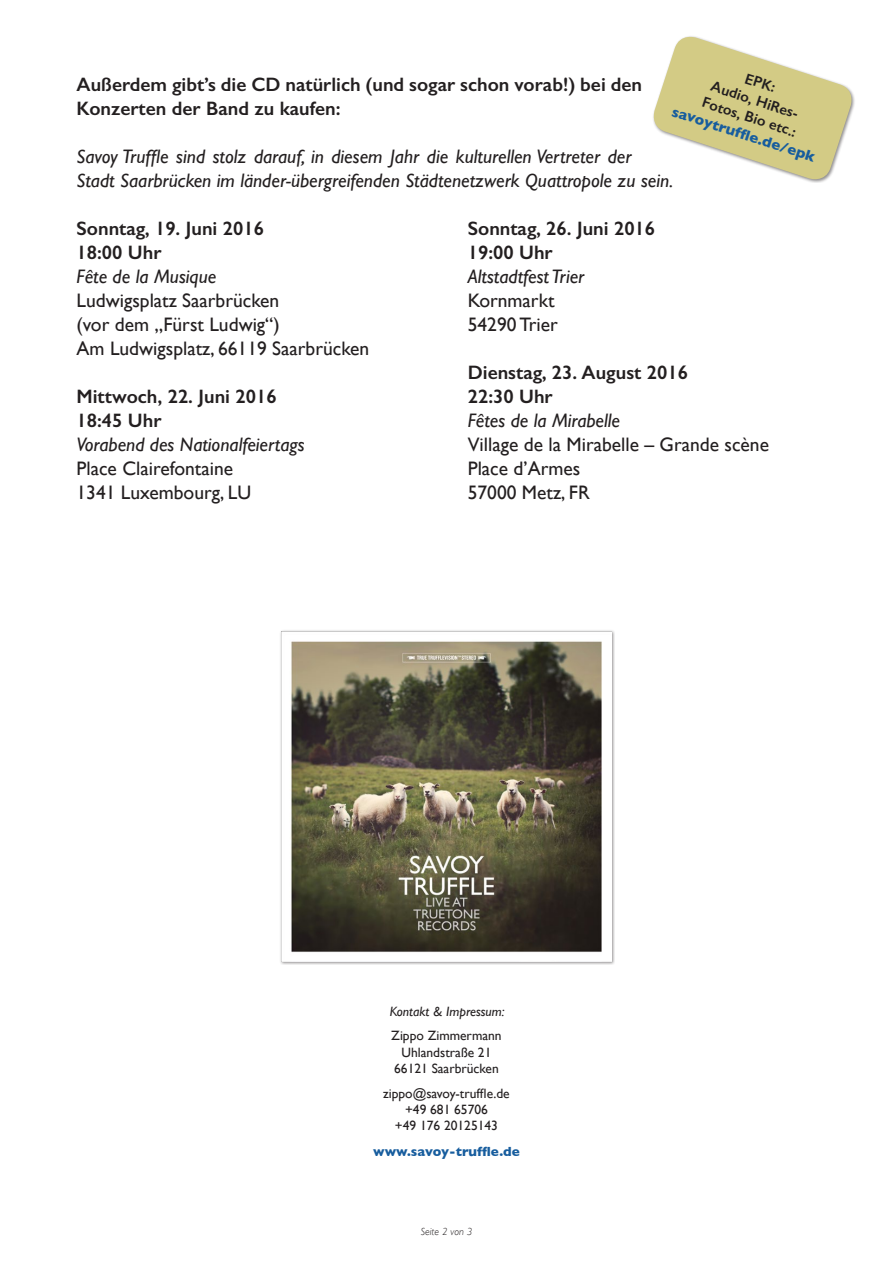
<style>
.page{position:relative;width:893px;height:1263px;background:#fff}
.page>*{position:absolute;margin:0;border:0;box-sizing:border-box;transform-origin:0 0}
.t1{font:19.5px/24px "Gill Sans";color:#231f20}
.t2{font:600 19.5px/24px "Gill Sans";color:#231f20}
.t3{font:italic 19.5px/24px "Gill Sans";color:#231f20}
.t4{font:600 15px/18px "Gill Sans";color:#231f20}
.t5{font:700 15px "Gill Sans";color:#175d9e}
.t6{font:13.5px/16.2px "Gill Sans";color:#231f20;text-align:center}
.t7{font:700 13.5px "Gill Sans";color:#175d9e}
.t8{font:italic 13.5px "Gill Sans";color:#231f20}
.t9{font:italic 300 10.5px "Gill Sans";color:#231f20}
.s1{font-weight:600}
.s2{font-style:italic}
.s3{font-weight:400;font-style:italic}
.s4{font-weight:400}
</style>
<div class="page">
<div style="left:279px;top:629px;width:336px;height:336px;background:#231f20;opacity:.5"></div>
<img style="left:281px;top:631px;width:330px;height:330px">
<svg style="left:653px;top:36px;width:202px;height:147px"></svg>
<p class="t4" style="left:748px;top:69px;width:33px;rotate:18deg">EPK:</p>
<p class="t2" style="left:77px;top:72px;width:567px">Außerdem gibt’s die CD natürlich (und sogar schon vorab!) bei den<br>Konzerten der Band zu kaufen:</p>
<p class="t3" style="left:77px;top:144px;width:598px">Savoy Truffle sind stolz darauf, in diesem Jahr die kulturellen Vertreter der<br>Stadt Saarbrücken im länder-übergreifenden Städtenetzwerk Quattropole zu sein.</p>
<p class="t1" style="left:77px;top:216px;width:294px"><span class="s1">Sonntag, 19. Juni 2016<br>18:00 Uhr<br></span><span class="s2">Fête de la Musique<br></span>Ludwigsplatz Saarbrücken<br>(vor dem „Fürst Ludwig“)<br>Am Ludwigsplatz, 66119 Saarbrücken</p>
<p class="t1" style="left:77px;top:384px;width:230px"><span class="s1">Mittwoch, 22. Juni 2016<br>18:45 Uhr<br></span><span class="s2">Vorabend des Nationalfeiertags<br></span>Place Clairefontaine<br>1341 Luxembourg, LU</p>
<p class="t4" style="left:711px;top:76px;width:100px;rotate:18deg">Audio, HiRes-<br>Fotos, Bio etc.:</p>
<p class="t5" style="left:676px;top:99px;width:151px;rotate:18deg">savoytruffl e.de/epk</p>
<p class="t2" style="left:468px;top:216px;width:189px">Sonntag, 26. Juni 2016<br>19:00 Uhr<br><span class="s3">Altstadtfest Trier<br></span><span class="s4">Kornmarkt<br>54290 Trier</span></p>
<p class="t1" style="left:468px;top:360px;width:303px"><span class="s1">Dienstag, 23. August 2016<br>22:30 Uhr<br></span><span class="s2">Fêtes de la Mirabelle<br></span>Village de la Mirabelle – Grande scène<br>Place d’Armes<br>57000 Metz, FR</p>
<p class="t8" style="left:390px;top:1003px;width:116px">Kontakt &amp; Impressum:</p>
<p class="t6" style="left:391px;top:1028px;width:112px">Zippo Zimmermann<br>Uhlandstraße 21<br>66121 Saarbrücken</p>
<p class="t6" style="left:383px;top:1085px;width:128px">zippo@savoy-truffle.de +49 681 65706<br>+49 176 20125143</p>
<p class="t7" style="left:373px;top:1141px;width:148px">www.savoy-truffle.de</p>
<p class="t9" style="left:421px;top:1225px;width:53px">Seite 2 von 3</p>
</div>
